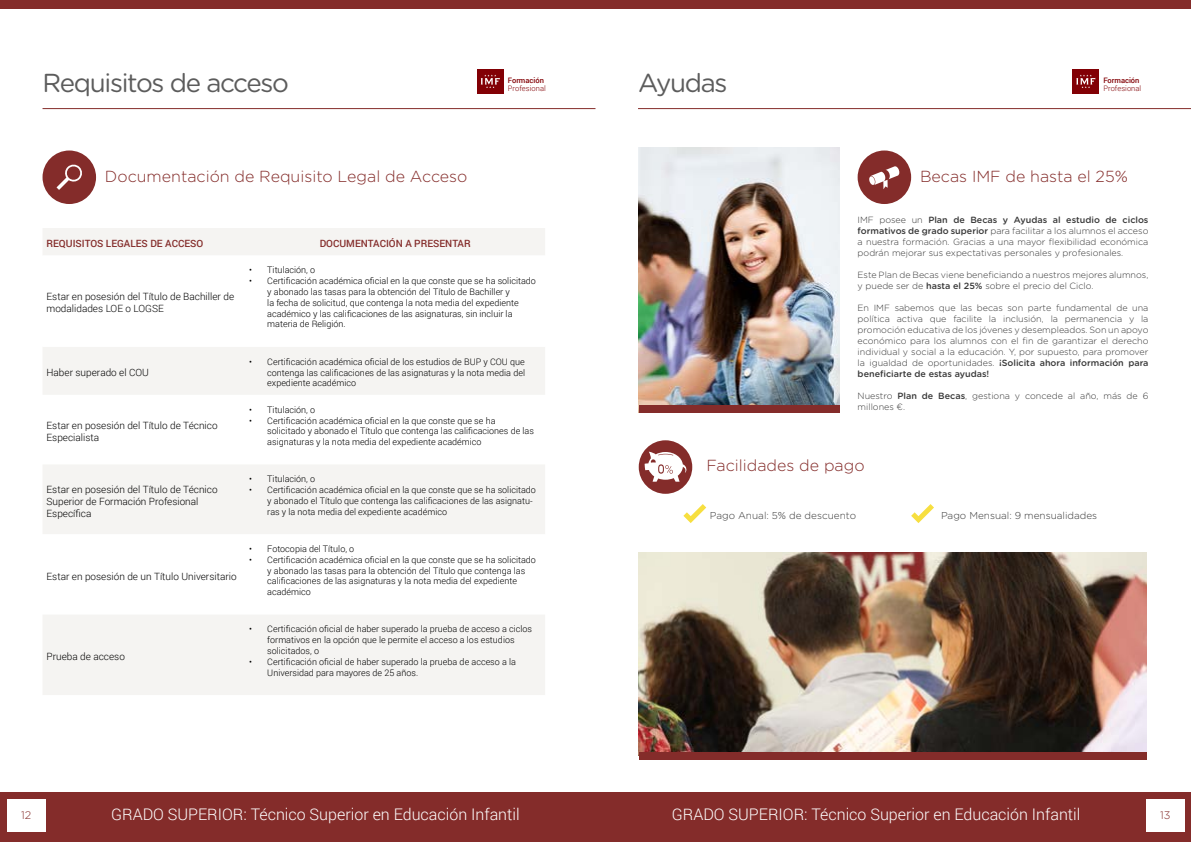
<style>
.page{position:relative;width:1191px;height:842px;background:#fff}
.page>*{position:absolute;margin:0;border:0;box-sizing:border-box;transform-origin:0 0}
.t1{font:26px "Gotham Rounded";letter-spacing:-.05em;color:#5c5c5c}
.t2{font:300 16px "Roboto";color:#fff}
.t3{font:300 16px "Gotham Rounded";color:#842c2a}
.t4{font:300 11px "Gotham Rounded";color:#842c2a}
.t5{font:300 10px/12px "Roboto";color:#000}
.t6{font:300 10px "Gotham Rounded";color:#383838}
.t7{font:500 10px "Roboto";color:#842c2a}
.t8{font:300 9px/10.8px "Roboto";color:#000}
.t9{font:300 9px/11px "Gotham Rounded";color:#383838;text-align:justify}
.t10{font:300 7.5px "Roboto";letter-spacing:.01em;color:#820005}
.t11{font:500 7.5px "Roboto";color:#820005}
.s1{font-weight:500}
</style>
<div class="page">
<div style="left:0;top:0;width:595px;height:9px;background:#842c2a"></div>
<div style="left:595px;top:0;width:596px;height:9px;background:#842c2a"></div>
<div style="left:0;top:792px;width:595px;height:50px;background:#842c2a"></div>
<div style="left:595px;top:792px;width:596px;height:50px;background:#842c2a"></div>
<div style="left:7px;top:800px;width:38px;height:32px;background:#fff"></div>
<div style="left:1146px;top:800px;width:38px;height:32px;background:#fff"></div>
<div style="left:1072px;top:69px;width:26px;height:25px;background:#820005"></div>
<svg style="left:1076px;top:75px;width:19px;height:13px"></svg>
<div style="left:477px;top:69px;width:26px;height:25px;background:#820005"></div>
<svg style="left:481px;top:75px;width:19px;height:13px"></svg>
<img style="left:639px;top:552px;width:507px;height:200px">
<img style="left:639px;top:147px;width:200px;height:258px">
<hr style="left:638px;top:108px;width:553px;height:1px;background:#842c2a">
<hr style="left:43px;top:108px;width:552px;height:1px;background:#842c2a">
<svg style="left:857px;top:150px;width:54px;height:54px"></svg>
<svg style="left:639px;top:440px;width:53px;height:54px"></svg>
<svg style="left:683px;top:504px;width:23px;height:19px"></svg>
<svg style="left:911px;top:504px;width:23px;height:19px"></svg>
<div style="left:639px;top:405px;width:200px;height:7px;background:#842c2a"></div>
<div style="left:639px;top:752px;width:507px;height:8px;background:#842c2a"></div>
<div style="left:43px;top:228px;width:502px;height:167px;background:#f5f4f2"></div>
<svg style="left:43px;top:255px;width:502px;height:92px"></svg>
<svg style="left:43px;top:465px;width:502px;height:230px;fill:#f5f4f2"></svg>
<svg style="left:43px;top:150px;width:53px;height:54px"></svg>
<h1 class="t1" style="left:43px;top:65px;width:248px">Requisitos de acceso</h1>
<p class="t11" style="left:508px;top:75px;width:38px">Formación</p>
<p class="t10" style="left:508px;top:83px;width:39px">Profesional</p>
<h1 class="t1" style="left:638px;top:65px;width:91px">Ayudas</h1>
<p class="t11" style="left:1103px;top:75px;width:38px">Formación</p>
<p class="t10" style="left:1103px;top:83px;width:39px">Profesional</p>
<h2 class="t3" style="left:105px;top:165px;width:364px">Documentación de Requisito Legal de Acceso</h2>
<h2 class="t3" style="left:920px;top:165px;width:209px">Becas IMF de hasta el 25%</h2>
<p class="t7" style="left:47px;top:236px;width:158px">REQUISITOS LEGALES DE ACCESO</p>
<p class="t7" style="left:320px;top:236px;width:152px">DOCUMENTACIÓN A PRESENTAR</p>
<p class="t5" style="left:47px;top:290px;width:189px">Estar en posesión del Título de Bachiller de modalidades LOE o LOGSE</p>
<p class="t8" style="left:249px;top:265px;width:67px">• Titulación, o</p>
<p class="t8" style="left:267px;top:275px;width:270px;text-indent:-18px">• Certificación académica oficial en la que conste que se ha solicitado y abonado las tasas para la obtención del Título de Bachiller y<br>la fecha de solicitud, que contenga la nota media del expediente académico y las calificaciones de las asignaturas, sin incluir la materia de Religión.</p>
<p class="t5" style="left:47px;top:366px;width:104px">Haber superado el COU</p>
<p class="t8" style="left:267px;top:356px;width:259px;text-align:justify;text-indent:-18px">• Certificación académica oficial de los estudios de BUP y COU que contenga las calificaciones de las asignaturas y la nota media del expediente académico</p>
<p class="t5" style="left:47px;top:419px;width:173px">Estar en posesión del Título de Técnico<br>Especialista</p>
<p class="t8" style="left:249px;top:404px;width:67px">• Titulación, o</p>
<p class="t8" style="left:267px;top:415px;width:268px;text-indent:-18px">• Certificación académica oficial en la que conste que se ha solicitado y abonado el Título que contenga las calificaciones de las asignaturas y la nota media del expediente académico</p>
<p class="t5" style="left:47px;top:483px;width:173px">Estar en posesión del Título de Técnico<br>Superior de Formación Profesional<br>Específica</p>
<p class="t5" style="left:47px;top:570px;width:192px">Estar en posesión de un Título Universitario</p>
<p class="t5" style="left:47px;top:650px;width:80px">Prueba de acceso</p>
<p class="t8" style="left:249px;top:473px;width:67px">• Titulación, o</p>
<p class="t8" style="left:267px;top:484px;width:270px;text-indent:-18px">• Certificación académica oficial en la que conste que se ha solicitado y abonado el Título que contenga las calificaciones de las asignatu&shy;ras y la nota media del expediente académico</p>
<p class="t8" style="left:249px;top:543px;width:106px">• Fotocopia del Título, o</p>
<p class="t8" style="left:267px;top:554px;width:270px;text-indent:-18px">• Certificación académica oficial en la que conste que se ha solicitado y abonado las tasas para la obtención del Título que contenga las calificaciones de las asignaturas y la nota media del expediente académico</p>
<p class="t8" style="left:267px;top:624px;width:266px;text-indent:-18px">• Certificación oficial de haber superado la prueba de acceso a ciclos formativos en la opción que le permite el acceso a los estudios solicitados, o</p>
<p class="t8" style="left:267px;top:656px;width:250px;text-indent:-18px">• Certificación oficial de haber superado la prueba de acceso a la<br>Universidad para mayores de 25 años.</p>
<p class="t9" style="left:857px;top:214px;width:292px">IMF posee un <span class="s1">Plan de Becas y Ayudas al estudio de ciclos formativos de grado superior</span> para facilitar a los alumnos el acceso a nuestra formación. Gracias a una mayor flexibilidad económica podrán mejorar sus expectativas personales y profesionales.</p>
<p class="t9" style="left:857px;top:269px;width:292px">Este Plan de Becas viene beneficiando a nuestros mejores alumnos, y puede ser de <span class="s1">hasta el 25%</span> sobre el precio del Ciclo.</p>
<p class="t9" style="left:857px;top:302px;width:292px">En IMF sabemos que las becas son parte fundamental de una política activa que facilite la inclusión, la permanencia y la promoción educativa de los jóvenes y desempleados. Son un apoyo económico para los alumnos con el fin de garantizar el derecho individual y social a la educación. Y, por supuesto, para promover la igualdad de oportunidades. <span class="s1">¡Solicita ahora información para beneficiarte de estas ayudas!</span></p>
<p class="t9" style="left:857px;top:390px;width:292px">Nuestro <span class="s1">Plan de Becas</span>, gestiona y concede al año, más de 6 millones €.</p>
<h2 class="t3" style="left:706px;top:455px;width:160px">Facilidades de pago</h2>
<p class="t6" style="left:709px;top:509px;width:148px">Pago Anual: 5% de descuento</p>
<p class="t6" style="left:941px;top:509px;width:158px">Pago Mensual: 9 mensualidades</p>
<p class="t4" style="left:21px;top:807px;width:12px">12</p>
<h2 class="t2" style="left:111px;top:804px;width:410px">GRADO SUPERIOR: Técnico Superior en Educación Infantil</h2>
<h2 class="t2" style="left:672px;top:804px;width:410px">GRADO SUPERIOR: Técnico Superior en Educación Infantil</h2>
<p class="t4" style="left:1160px;top:807px;width:12px">13</p>
</div>
